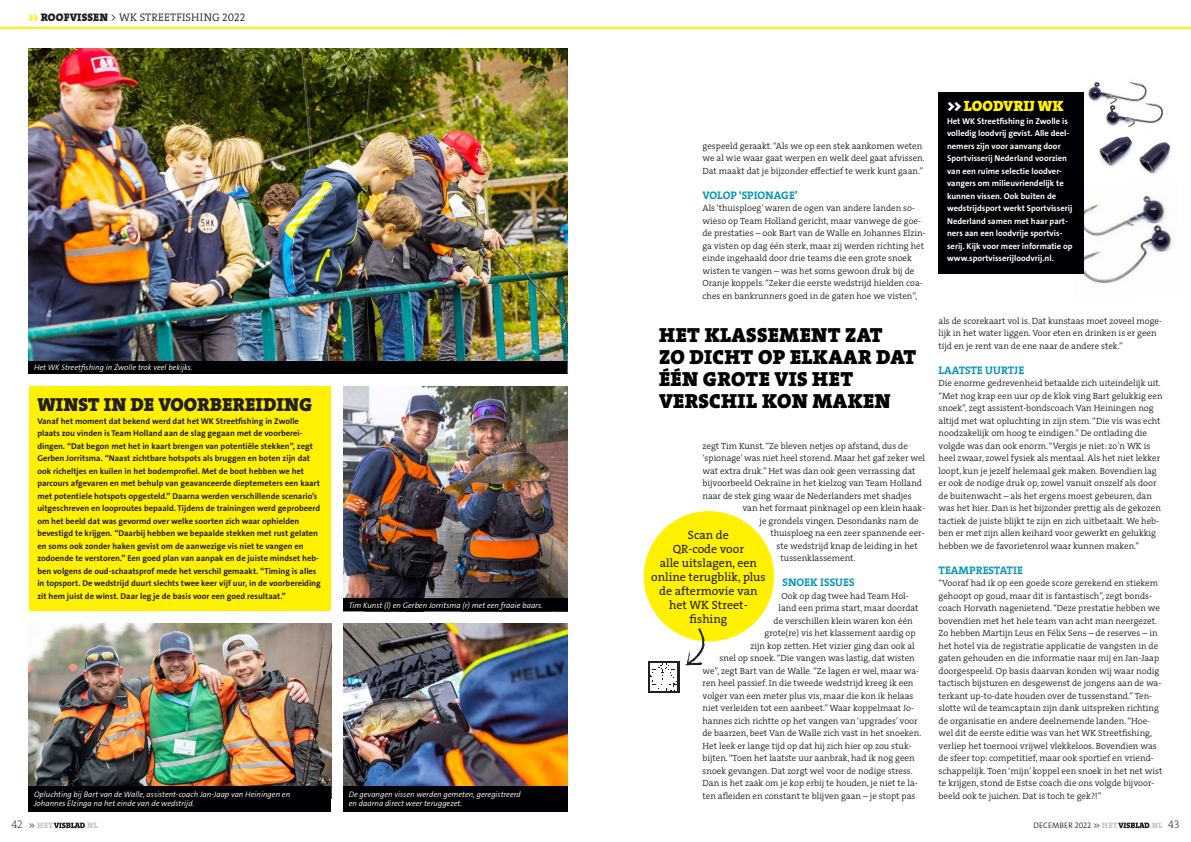
<style>
.page{position:relative;width:1191px;height:842px;background:#fff}
.page>*{position:absolute;margin:0;border:0;box-sizing:border-box;transform-origin:0 0}
.t1{font:20.5px/22px "The Serif HP9 Blk";letter-spacing:.015em;color:#000104}
.t2{font:19px "The Serif HP9 Blk";color:#231f20}
.t3{font:15px "The Serif HP9 Blk";color:#fff101}
.t4{font:12px/14px "The Serif HP5 Plain";color:#231f20;text-align:center}
.t5{font:11px "The Serif HP7 Bld";color:#0093ba}
.t6{font:11px "The Serif HP4 Se Lig";letter-spacing:.015em;color:#231f20}
.t7{font:9px/12.5px "The Serif HP4 Se Lig";color:#231f20}
.t8{font:700 8.5px/12.5px "The Sans Os F";color:#231f20}
.t9{font:700 8.5px/12.5px "The Sans Os F";color:#fff}
.t10{font:italic 300 8px/9px "The Sans Os F";color:#fff}
.t11{font:300 8px "The Sans Os F";letter-spacing:.02em;color:#231f20}
.t12{font:8px "The Serif HP9 Blk";letter-spacing:.03em;color:#cdc9c8}
.s1{font-family:"The Serif HP9 Blk";color:#fff101}
.s2{font-family:"The Serif HP9 Blk"}
.s3{color:#fff}
.s4{font-family:"The Serif HP2 Ex Lig";font-size:11px;color:#231f20}
.s5{font-family:"The Sans Os F";font-weight:300;color:#231f20}
.s6{font-family:"The Serif HP9 Blk";font-weight:400;color:#cdc9c8}
</style>
<div class="page">
<img style="left:1087px;top:80px;width:84px;height:94px">
<hr style="left:0;top:27px;width:1191px;height:2px;background:#fff101">
<img style="left:28px;top:48px;width:539px;height:313px">
<img style="left:28px;top:624px;width:303px;height:162px">
<img style="left:343px;top:386px;width:224px;height:213px">
<svg style="left:648px;top:661px;width:31px;height:32px"></svg>
<svg style="left:650px;top:664px;width:27px;height:26px"></svg>
<img style="left:1083px;top:195px;width:90px;height:89px">
<svg style="left:54px;top:822px;width:31px;height:6px"></svg>
<svg style="left:1118px;top:822px;width:31px;height:6px"></svg>
<div style="left:29px;top:386px;width:301px;height:225px;background:#fff101"></div>
<div style="left:28px;top:361px;width:539px;height:13px;background:#000104"></div>
<div style="left:28px;top:786px;width:303px;height:25px;background:#000104"></div>
<img style="left:343px;top:624px;width:224px;height:162px">
<div style="left:343px;top:786px;width:224px;height:25px;background:#000104"></div>
<div style="left:643px;top:511px;width:131px;height:130px;background:#fff101;border-radius:50%"></div>
<svg style="left:685px;top:628px;width:20px;height:38px"></svg>
<div style="left:938px;top:92px;width:146px;height:182px;background:#000104"></div>
<div style="left:343px;top:599px;width:224px;height:12px;background:#000104"></div>
<p class="t6" style="left:28px;top:10px;width:218px"><span class="s1">&gt;&gt;</span><span class="s2">ROOFVISSEN</span> &gt; WK STREETFISHING 2022</p>
<p class="t10" style="left:34px;top:363px;width:160px">Het WK Streetfishing in Zwolle trok veel bekijks.</p>
<h2 class="t2" style="left:37px;top:392px;width:276px">WINST IN DE VOORBEREIDING</h2>
<p class="t8" style="left:37px;top:414px;width:285px">Vanaf het moment dat bekend werd dat het WK Streetfishing in Zwolle plaats zou vinden is Team Holland aan de slag gegaan met de voorberei&shy;dingen. “Dat begon met het in kaart brengen van potentiële stekken”, zegt Gerben Jorritsma. “Naast zichtbare hotspots als bruggen en boten zijn dat ook richeltjes en kuilen in het bodemprofiel. Met de boot hebben we het parcours afgevaren en met behulp van geavanceerde dieptemeters een kaart met potentiele hotspots opgesteld.” Daarna werden verschillende scenario’s uitgeschreven en looproutes bepaald. Tijdens de trainingen werd geprobeerd om het beeld dat was gevormd over welke soorten zich waar ophielden bevestigd te krijgen. “Daarbij hebben we bepaalde stekken met rust gelaten en soms ook zonder haken gevist om de aanwezige vis niet te vangen en zodoende te verstoren.” Een goed plan van aanpak en de juiste mindset heb&shy;ben volgens de oud-schaatsprof mede het verschil gemaakt. “Timing is alles in topsport. De wedstrijd duurt slechts twee keer vijf uur, in de voorbereiding zit hem juist de winst. Daar leg je de basis voor een goed resultaat.”</p>
<p class="t10" style="left:349px;top:601px;width:195px">Tim Kunst (l) en Gerben Jorritsma (r) met een fraaie baars.</p>
<p class="t10" style="left:34px;top:790px;width:258px">Opluchting bij Bart van de Walle, assistent-coach Jan-Jaap van Heiningen en<br>Johannes Elzinga na het einde van de wedstrijd.</p>
<p class="t10" style="left:349px;top:790px;width:174px">De gevangen vissen werden gemeten, geregistreerd en daarna direct weer teruggezet.</p>
<p class="t7" style="left:702px;top:139px;width:224px">gespeeld geraakt. “Als we op een stek aankomen weten we al wie waar gaat werpen en welk deel gaat afvissen.<br>Dat maakt dat je bijzonder effectief te werk kunt gaan.”</p>
<p class="t5" style="left:702px;top:187px;width:97px">VOLOP ‘SPIONAGE’</p>
<p class="t7" style="left:702px;top:202px;width:224px">Als ‘thuisploeg’ waren de ogen van andere landen so&shy;wieso op Team Holland gericht, maar vanwege de goe&shy;de prestaties – ook Bart van de Walle en Johannes Elzin&shy;ga visten op dag één sterk, maar zij werden richting het einde ingehaald door drie teams die een grote snoek wisten te vangen – was het soms gewoon druk bij de Oranje koppels. “Zeker die eerste wedstrijd hielden coa&shy;ches en bankrunners goed in de gaten hoe we visten”,</p>
<h1 class="t1" style="left:659px;top:324px;width:259px">HET KLASSEMENT ZAT<br>ZO DICHT OP ELKAAR DAT<br>ÉÉN GROTE VIS HET<br>VERSCHIL KON MAKEN</h1>
<p class="t7" style="left:702px;top:439px;width:207px">zegt Tim Kunst. “Ze bleven netjes op afstand, dus de</p>
<p class="t7" style="left:702px;top:452px;width:224px">‘spionage’ was niet heel storend. Maar het gaf zeker wel</p>
<p class="t7" style="left:702px;top:464px;width:214px">wat extra druk.” Het was dan ook geen verrassing dat</p>
<p class="t7" style="left:702px;top:477px;width:221px">bijvoorbeeld Oekraïne in het kielzog van Team Holland</p>
<p class="t7" style="left:702px;top:489px;width:211px">naar de stek ging waar de Nederlanders met shadjes</p>
<p class="t7" style="left:742px;top:502px;width:184px">van het formaat pinknagel op een klein haak-</p>
<p class="t7" style="left:759px;top:514px;width:161px">je grondels vingen. Desondanks nam de</p>
<p class="t7" style="left:770px;top:527px;width:156px">thuisploeg na een zeer spannende eer-</p>
<p class="t7" style="left:776px;top:539px;width:143px">ste wedstrijd knap de leiding in het</p>
<p class="t7" style="left:780px;top:552px;width:76px">tussenklassement.</p>
<p class="t5" style="left:782px;top:575px;width:74px">SNOEK ISSUES</p>
<p class="t7" style="left:781px;top:589px;width:129px">Ook op dag twee had Team Hol-</p>
<p class="t7" style="left:778px;top:602px;width:142px">land een prima start, maar doordat</p>
<p class="t7" style="left:773px;top:614px;width:141px">de verschillen klein waren kon één</p>
<p class="t7" style="left:764px;top:627px;width:153px">grote(re) vis het klassement aardig op</p>
<p class="t7" style="left:750px;top:639px;width:166px">zijn kop zetten. Het vizier ging dan ook al</p>
<p class="t7" style="left:719px;top:652px;width:197px">snel op snoek. “Die vangen was lastig, dat wisten</p>
<p class="t7" style="left:702px;top:664px;width:218px">we”, zegt Bart van de Walle. “Ze lagen er wel, maar wa-</p>
<p class="t7" style="left:702px;top:677px;width:212px">ren heel passief. In die tweede wedstrijd kreeg ik een</p>
<p class="t7" style="left:702px;top:689px;width:212px">volger van een meter plus vis, maar die kon ik helaas</p>
<p class="t7" style="left:702px;top:702px;width:213px">niet verleiden tot een aanbeet.” Waar koppelmaat Jo-</p>
<p class="t7" style="left:702px;top:714px;width:216px">hannes zich richtte op het vangen van ‘upgrades’ voor</p>
<p class="t7" style="left:702px;top:727px;width:220px">de baarzen, beet Van de Walle zich vast in het snoeken.</p>
<p class="t7" style="left:702px;top:739px;width:211px">Het leek er lange tijd op dat hij zich hier op zou stuk-</p>
<p class="t7" style="left:702px;top:752px;width:214px">bijten. “Toen het laatste uur aanbrak, had ik nog geen</p>
<p class="t7" style="left:702px;top:764px;width:212px">snoek gevangen. Dat zorgt wel voor de nodige stress.</p>
<p class="t7" style="left:702px;top:777px;width:217px">Dan is het zaak om je kop erbij te houden, je niet te la-</p>
<p class="t7" style="left:702px;top:789px;width:214px">ten afleiden en constant te blijven gaan – je stopt pas</p>
<h3 class="t4" style="left:651px;top:528px;width:116px">Scan de<br>QR-code voor<br>alle uitslagen, een online terugblik, plus de aftermovie van het WK Street&shy;fishing</h3>
<h3 class="t3" style="left:947px;top:96px;width:118px"><span class="s3">&gt;&gt;</span> LOODVRIJ WK</h3>
<p class="t9" style="left:947px;top:114px;width:127px">Het WK Streetfishing in Zwolle is volledig loodvrij gevist. Alle deel&shy;nemers zijn voor aanvang door Sportvisserij Nederland voorzien van een ruime selectie loodver&shy;vangers om milieuvriendelijk te kunnen vissen. Ook buiten de wedstrijdsport werkt Sportvisserij Nederland samen met haar part&shy;ners aan een loodvrije sportvis&shy;serij. Kijk voor meer informatie op www.sportvisserijloodvrij.nl.</p>
<p class="t7" style="left:938px;top:314px;width:225px">als de scorekaart vol is. Dat kunstaas moet zoveel moge&shy;lijk in het water liggen. Voor eten en drinken is er geen tijd en je rent van de ene naar de andere stek.”</p>
<p class="t5" style="left:938px;top:362px;width:87px">LAATSTE UURTJE</p>
<p class="t7" style="left:938px;top:377px;width:225px">Die enorme gedrevenheid betaalde zich uiteindelijk uit. “Met nog krap een uur op de klok ving Bart gelukkig een snoek”, zegt assistent-bondscoach Van Heiningen nog altijd met wat opluchting in zijn stem. “Die vis was echt noodzakelijk om hoog te eindigen.” De ontlading die volgde was dan ook enorm. “Vergis je niet: zo’n WK is heel zwaar, zowel fysiek als mentaal. Als het niet lekker loopt, kun je jezelf helemaal gek maken. Bovendien lag er ook de nodige druk op, zowel vanuit onszelf als door de buitenwacht – als het ergens moest gebeuren, dan was het hier. Dan is het bijzonder prettig als de gekozen tactiek de juiste blijkt te zijn en zich uitbetaalt. We heb&shy;ben er met zijn allen keihard voor gewerkt en gelukkig hebben we de favorietenrol waar kunnen maken.”</p>
<p class="t5" style="left:938px;top:562px;width:86px">TEAMPRESTATIE</p>
<p class="t7" style="left:938px;top:577px;width:225px">“Vooraf had ik op een goede score gerekend en stiekem gehoopt op goud, maar dit is fantastisch”, zegt bonds&shy;coach Horvath nagenietend. “Deze prestatie hebben we bovendien met het hele team van acht man neergezet.<br>Zo hebben Martijn Leus en Félix Sens – de reserves – in het hotel via de registratie applicatie de vangsten in de gaten gehouden en die informatie naar mij en Jan-Jaap doorgespeeld. Op basis daarvan konden wij waar nodig tactisch bijsturen en desgewenst de jongens aan de wa&shy;terkant up-to-date houden over de tussenstand.” Ten&shy;slotte wil de teamcaptain zijn dank uitspreken richting de organisatie en andere deelnemende landen. “Hoe&shy;wel dit de eerste editie was van het WK Streetfishing, verliep het toernooi vrijwel vlekkeloos. Bovendien was de sfeer top: competitief, maar ook sportief en vriend&shy;schappelijk. Toen ‘mijn’ koppel een snoek in het net wist te krijgen, stond de Estse coach die ons volgde bijvoor&shy;beeld ook te juichen. Dat is toch te gek?!”</p>
<p class="t12" style="left:11px;top:820px;width:43px"><span class="s4">42</span> <span class="s5">&gt;&gt;</span> HET</p>
<p class="t12" style="left:85px;top:820px;width:15px">.NL</p>
<p class="t11" style="left:1033px;top:820px;width:86px">DECEMBER 2022 &gt;&gt; <span class="s6">HET</span></p>
<p class="t12" style="left:1149px;top:820px;width:32px">.NL <span class="s4">43</span></p>
</div>
